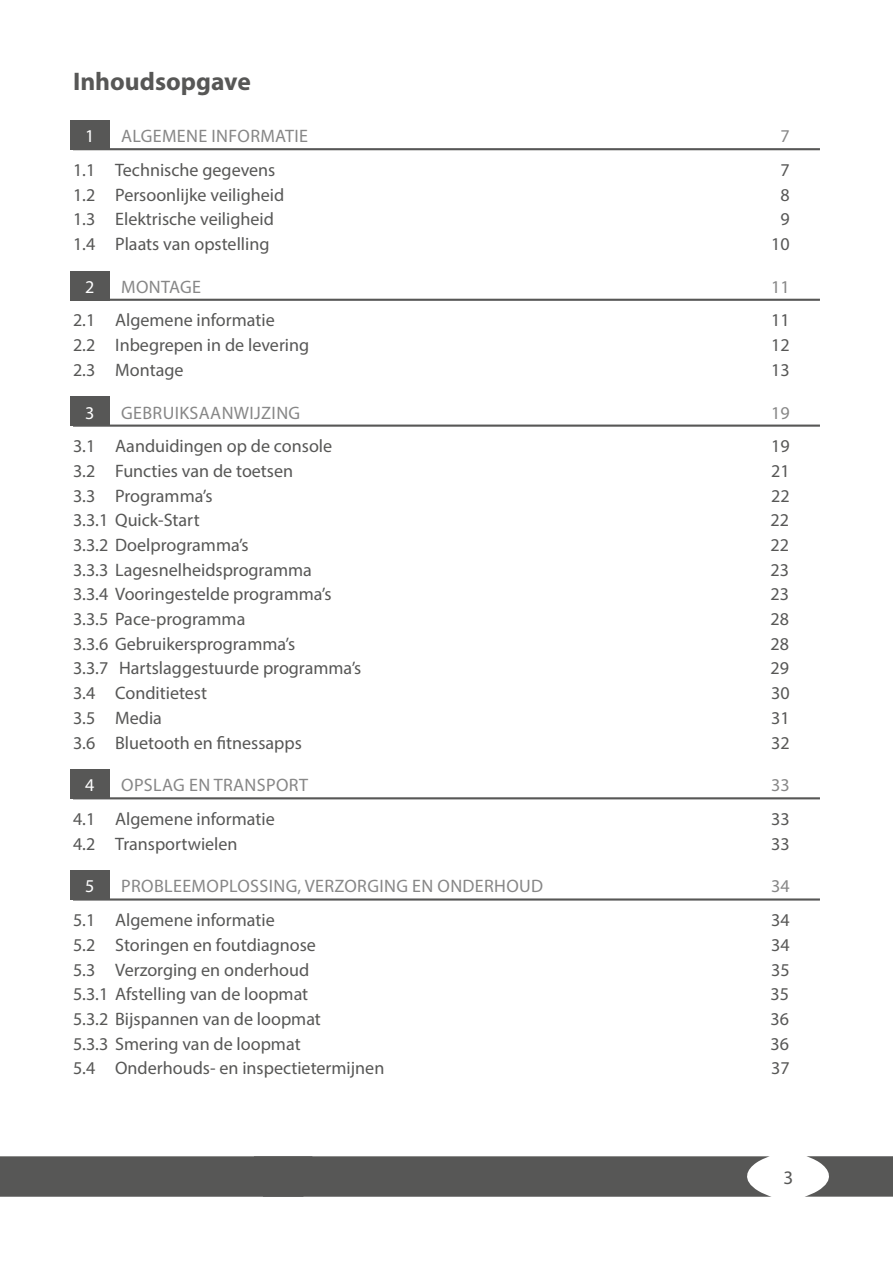
<style>
.page{position:relative;width:893px;height:1263px;background:#fff}
.page>*{position:absolute;margin:0;border:0;box-sizing:border-box;transform-origin:0 0}
.Sonderüberschrift_IV{font:700 25.5px "Myriad Pro";color:#575756}
.t1{font:19.2px "Myriad Pro";color:#575756}
.t2{font:18px "Myriad Pro";color:#575756}
.t3{font:18px "Myriad Pro";letter-spacing:.02em;color:#878787}
.t4{font:18px "Myriad Pro";color:#fff}
</style>
<div class="page">
<svg style="left:0;top:1156px;width:771px;height:41px;background:#5c5c5c"></svg>
<svg style="left:805px;top:1156px;width:88px;height:41px"></svg>
<div style="left:70px;top:120px;width:39px;height:30px;background:#575756"></div>
<hr style="left:73px;top:148px;width:747px;height:2px;background:#575756">
<div style="left:70px;top:271px;width:39px;height:29px;background:#575756"></div>
<hr style="left:73px;top:299px;width:747px;height:2px;background:#575756">
<div style="left:70px;top:397px;width:39px;height:29px;background:#575756"></div>
<hr style="left:73px;top:425px;width:747px;height:2px;background:#575756">
<div style="left:70px;top:769px;width:39px;height:30px;background:#575756"></div>
<hr style="left:73px;top:797px;width:747px;height:2px;background:#575756">
<div style="left:70px;top:871px;width:39px;height:29px;background:#575756"></div>
<hr style="left:73px;top:898px;width:747px;height:2px;background:#575756">
<p class="Sonderüberschrift_IV" style="left:73px;top:65px;width:179px">Inhoudsopgave</p>
<p class="t4" style="left:85px;top:125px;width:11px">1</p>
<p class="t3" style="left:121px;top:125px;width:188px">ALGEMENE INFORMATIE</p>
<p class="t3" style="left:781px;top:125px;width:11px">7</p>
<p class="t2" style="left:73px;top:159px;width:204px">1.1 Technische gegevens</p>
<p class="t2" style="left:781px;top:159px;width:11px">7</p>
<p class="t2" style="left:73px;top:183px;width:213px">1.2 Persoonlijke veiligheid</p>
<p class="t2" style="left:781px;top:183px;width:11px">8</p>
<p class="t2" style="left:73px;top:208px;width:203px">1.3 Elektrische veiligheid</p>
<p class="t2" style="left:781px;top:208px;width:11px">9</p>
<p class="t2" style="left:73px;top:233px;width:198px">1.4 Plaats van opstelling</p>
<p class="t2" style="left:771px;top:233px;width:20px">10</p>
<p class="t4" style="left:85px;top:276px;width:11px">2</p>
<p class="t3" style="left:121px;top:276px;width:81px">MONTAGE</p>
<p class="t3" style="left:771px;top:276px;width:20px">11</p>
<p class="t2" style="left:73px;top:309px;width:203px">2.1 Algemene informatie</p>
<p class="t2" style="left:771px;top:309px;width:20px">11</p>
<p class="t2" style="left:73px;top:334px;width:238px">2.2 Inbegrepen in de levering</p>
<p class="t2" style="left:771px;top:334px;width:20px">12</p>
<p class="t2" style="left:73px;top:359px;width:112px">2.3 Montage</p>
<p class="t2" style="left:771px;top:359px;width:20px">13</p>
<p class="t4" style="left:85px;top:401px;width:11px">3</p>
<p class="t3" style="left:121px;top:401px;width:181px">GEBRUIKSAANWIJZING</p>
<p class="t3" style="left:771px;top:401px;width:20px">19</p>
<p class="t2" style="left:73px;top:435px;width:261px">3.1 Aanduidingen op de console</p>
<p class="t2" style="left:771px;top:435px;width:20px">19</p>
<p class="t2" style="left:73px;top:460px;width:222px">3.2 Functies van de toetsen</p>
<p class="t2" style="left:771px;top:460px;width:20px">21</p>
<p class="t2" style="left:73px;top:484px;width:141px">3.3 Programma’s</p>
<p class="t2" style="left:771px;top:484px;width:20px">22</p>
<p class="t2" style="left:73px;top:509px;width:128px">3.3.1 Quick-Start</p>
<p class="t2" style="left:771px;top:509px;width:20px">22</p>
<p class="t2" style="left:73px;top:534px;width:177px">3.3.2 Doelprogramma’s</p>
<p class="t2" style="left:771px;top:534px;width:20px">22</p>
<p class="t2" style="left:73px;top:558px;width:240px">3.3.3 Lagesnelheidsprogramma</p>
<p class="t2" style="left:771px;top:558px;width:20px">23</p>
<p class="t2" style="left:73px;top:583px;width:260px">3.3.4 Vooringestelde programma’s</p>
<p class="t2" style="left:771px;top:583px;width:20px">23</p>
<p class="t2" style="left:73px;top:608px;width:174px">3.3.5 Pace-programma</p>
<p class="t2" style="left:771px;top:608px;width:20px">28</p>
<p class="t2" style="left:73px;top:633px;width:224px">3.3.6 Gebruikersprogramma’s</p>
<p class="t2" style="left:771px;top:633px;width:20px">28</p>
<p class="t2" style="left:73px;top:657px;width:290px">3.3.7 Hartslaggestuurde programma’s</p>
<p class="t2" style="left:771px;top:657px;width:20px">29</p>
<p class="t2" style="left:73px;top:682px;width:136px">3.4 Conditietest</p>
<p class="t2" style="left:771px;top:682px;width:20px">30</p>
<p class="t2" style="left:73px;top:707px;width:90px">3.5 Media</p>
<p class="t2" style="left:771px;top:707px;width:20px">31</p>
<p class="t2" style="left:73px;top:731px;width:230px">3.6 Bluetooth en fitnessapps</p>
<p class="t2" style="left:771px;top:731px;width:20px">32</p>
<p class="t4" style="left:85px;top:774px;width:11px">4</p>
<p class="t3" style="left:121px;top:774px;width:188px">OPSLAG EN TRANSPORT</p>
<p class="t3" style="left:771px;top:774px;width:20px">33</p>
<p class="t2" style="left:73px;top:808px;width:203px">4.1 Algemene informatie</p>
<p class="t2" style="left:771px;top:808px;width:20px">33</p>
<p class="t2" style="left:73px;top:832px;width:166px">4.2 Transportwielen</p>
<p class="t2" style="left:771px;top:832px;width:20px">33</p>
<p class="t4" style="left:85px;top:875px;width:11px">5</p>
<p class="t3" style="left:121px;top:875px;width:424px">PROBLEEMOPLOSSING, VERZORGING EN ONDERHOUD</p>
<p class="t3" style="left:771px;top:875px;width:20px">34</p>
<p class="t2" style="left:73px;top:909px;width:203px">5.1 Algemene informatie</p>
<p class="t2" style="left:771px;top:909px;width:20px">34</p>
<p class="t2" style="left:73px;top:934px;width:244px">5.2 Storingen en foutdiagnose</p>
<p class="t2" style="left:771px;top:934px;width:20px">34</p>
<p class="t2" style="left:73px;top:958px;width:238px">5.3 Verzorging en onderhoud</p>
<p class="t2" style="left:771px;top:958px;width:20px">35</p>
<p class="t2" style="left:73px;top:983px;width:237px">5.3.1 Afstelling van de loopmat</p>
<p class="t2" style="left:771px;top:983px;width:20px">35</p>
<p class="t2" style="left:73px;top:1008px;width:249px">5.3.2 Bijspannen van de loopmat</p>
<p class="t2" style="left:771px;top:1008px;width:20px">36</p>
<p class="t2" style="left:73px;top:1032px;width:229px">5.3.3 Smering van de loopmat</p>
<p class="t2" style="left:771px;top:1032px;width:20px">36</p>
<p class="t2" style="left:73px;top:1057px;width:313px">5.4 Onderhouds- en inspectietermijnen</p>
<p class="t2" style="left:771px;top:1057px;width:20px">37</p>
<p class="t1" style="left:784px;top:1166px;width:11px">3</p>
</div>
